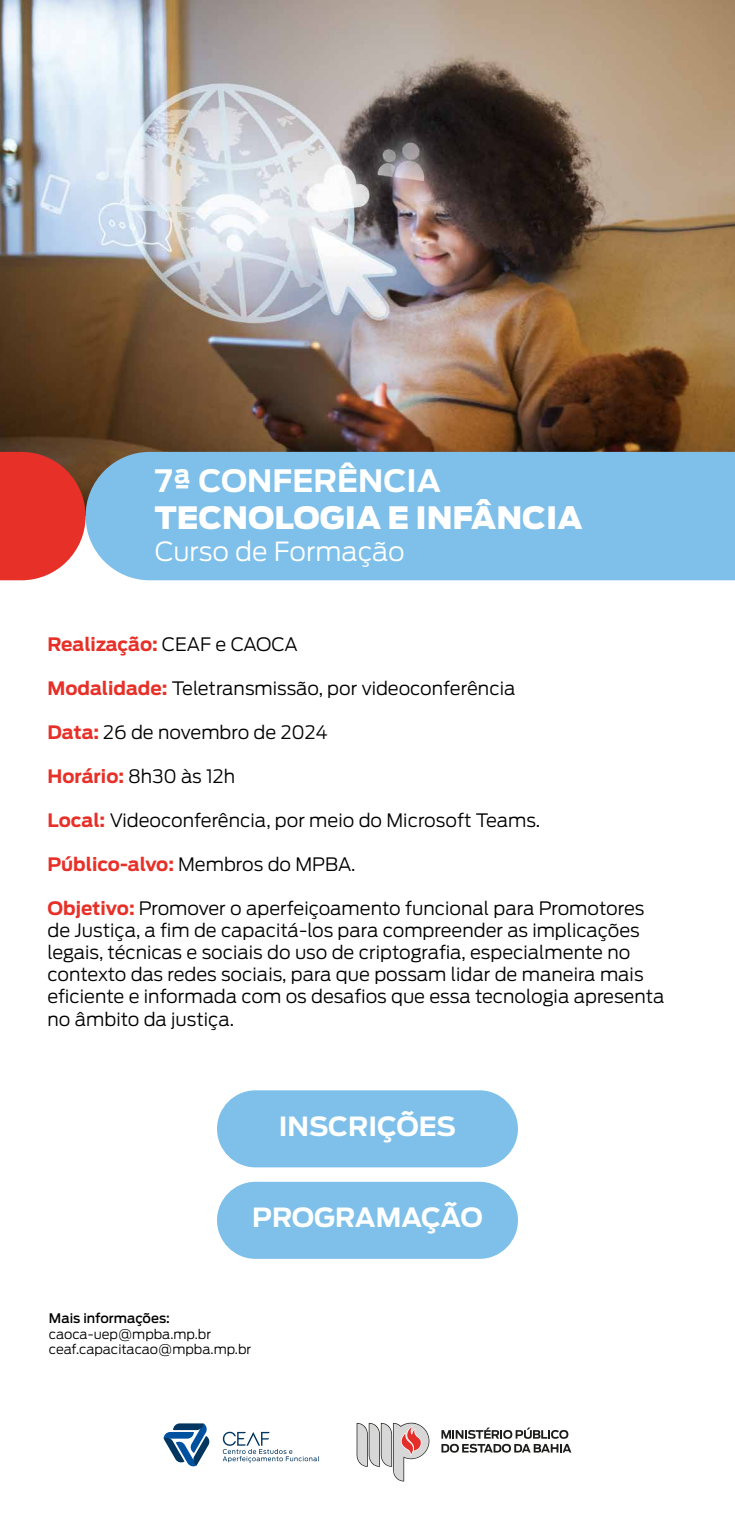
<style>
.page{position:relative;width:735px;height:1534px;background:#fff}
.page>*{position:absolute;margin:0;border:0;box-sizing:border-box;transform-origin:0 0}
.t1{font:900 30.62px "Antenna";color:#fff}
.t2{font:700 30.62px "Antenna";color:#fff}
.t3{font:700 26.25px "Antenna";color:#fff}
.t4{font:300 26.25px "Antenna";color:#fff}
.t5{font:300 18.38px/22.1px "Antenna";color:#000}
.t6{font:700 18.38px "Antenna";letter-spacing:-.005em;color:#e63028}
.t7{font:300 13.12px/15.8px "Antenna";letter-spacing:-.005em;color:#000}
.t8{font:500 13.12px "Antenna";color:#000}
.s1{font-weight:300;color:#000}
.s2{font-weight:700;color:#e63028}
</style>
<div class="page">
<img style="left:0;top:0;width:735px;height:452px">
<div style="left:86px;top:452px;width:649px;height:128px;background:#7ec0ea"></div>
<svg style="left:0;top:452px;width:86px;height:128px;background:#dd4138"></svg>
<div style="left:217px;top:1181px;width:301px;height:77px;background:#7ec0ea;border-radius:39px"></div>
<div style="left:217px;top:1090px;width:301px;height:77px;background:#7ec0ea;border-radius:39px"></div>
<svg style="left:357px;top:1422px;width:73px;height:59px"></svg>
<svg style="left:441px;top:1427px;width:130px;height:25px"></svg>
<svg style="left:164px;top:1423px;width:46px;height:44px"></svg>
<svg style="left:223px;top:1431px;width:96px;height:31px"></svg>
<h1 class="t2" style="left:155px;top:463px;width:288px">7ª CONFERÊNCIA</h1>
<h1 class="t1" style="left:155px;top:500px;width:429px">TECNOLOGIA E INFÂNCIA</h1>
<h2 class="t4" style="left:155px;top:535px;width:251px">Curso de Formação</h2>
<p class="t6" style="left:48px;top:633px;width:252px">Realização: <span class="s1">CEAF e CAOCA</span></p>
<p class="t5" style="left:48px;top:677px;width:469px"><span class="s2">Modalidade:</span> Teletransmissão, por videoconferência</p>
<p class="t5" style="left:48px;top:721px;width:282px"><span class="s2">Data:</span> 26 de novembro de 2024</p>
<p class="t5" style="left:48px;top:765px;width:189px"><span class="s2">Horário:</span> 8h30 às 12h</p>
<p class="t5" style="left:48px;top:809px;width:494px"><span class="s2">Local:</span> Videoconferência, por meio do Microsoft Teams.</p>
<p class="t5" style="left:48px;top:853px;width:310px"><span class="s2">Público-alvo:</span> Membros do MPBA.</p>
<p class="t5" style="left:48px;top:897px;width:619px"><span class="s2">Objetivo:</span> Promover o aperfeiçoamento funcional para Promotores de Justiça, a fim de capacitá-los para compreender as implicações legais, técnicas e sociais do uso de criptografia, especialmente no contexto das redes sociais, para que possam lidar de maneira mais eficiente e informada com os desafios que essa tecnologia apresenta no âmbito da justiça.</p>
<h2 class="t3" style="left:279px;top:1110px;width:179px">INSCRIÇÕES</h2>
<h2 class="t3" style="left:252px;top:1202px;width:232px">PROGRAMAÇÃO</h2>
<p class="t8" style="left:49px;top:1310px;width:122px">Mais informações:</p>
<p class="t7" style="left:49px;top:1325px;width:204px">caoca-uep@mpba.mp.br ceaf.capacitacao@mpba.mp.br</p>
</div>
